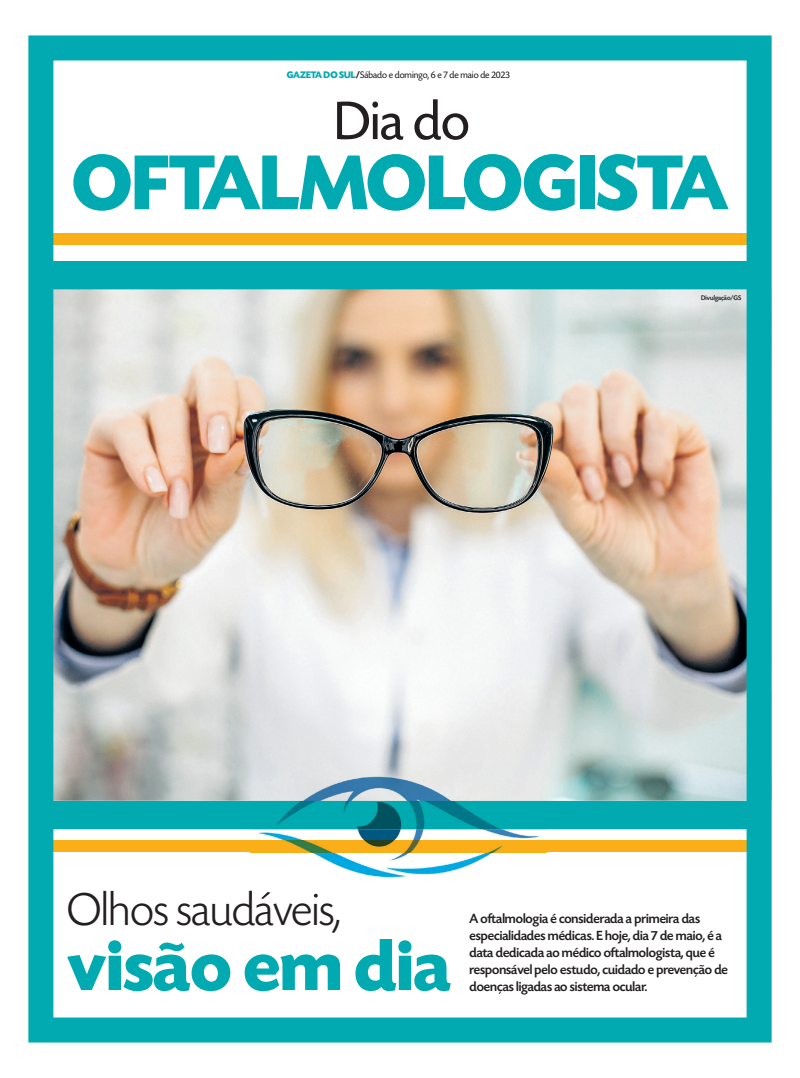
<style>
.page{position:relative;width:800px;height:1078px;background:#fff}
.page>*{position:absolute;margin:0;border:0;box-sizing:border-box;transform-origin:0 0}
.t1{font:700 81.8px "Today SHOP";color:#00aab0}
.t2{font:700 74.1px "Today SHOP";color:#00aab0}
.t3{font:56.9px "Today SHOP";color:#231f20}
.t4{font:300 48.3px "Today SHOP";color:#231f20}
.t5{font:500 14px/17px "Today SHOP";color:#231f20}
.t6{font:10px "Today SHOP";color:#231f20}
.t7{font:500 7px "Today SHOP";color:#231f20}
.s1{font-weight:700;color:#00aab0}
.s2{font-weight:700}
</style>
<div class="page">
<img style="left:28px;top:35px;width:743px;height:1007px">
<div style="left:41px;top:261px;width:722px;height:28px;background:#00aab0"></div>
<div style="left:41px;top:800px;width:722px;height:29px;background:#00aab0"></div>
<img style="left:251px;top:762px;width:295px;height:137px">
<img style="left:251px;top:840px;width:295px;height:11px">
<img style="left:273px;top:890px;width:66px;height:9px">
<img style="left:251px;top:890px;width:22px;height:9px">
<img style="left:251px;top:800px;width:295px;height:29px">
<p class="t6" style="left:286px;top:71px;width:225px"><span class="s1">GAZETA DO SUL</span><span class="s2">/</span>Sábado e domingo, 6 e 7 de maio de 2023</p>
<p class="t3" style="left:334px;top:99px;width:137px">Dia do</p>
<p class="t1" style="left:72px;top:154px;width:657px">OFTALMOLOGISTA</p>
<p class="t7" style="left:701px;top:295px;width:42px">Divulgação/GS</p>
<p class="t4" style="left:67px;top:889px;width:275px">Olhos saudáveis,</p>
<p class="t2" style="left:67px;top:939px;width:385px">visão em dia</p>
<p class="t5" style="left:469px;top:910px;width:260px">A oftalmologia é considerada a primeira das especialidades médicas. E hoje, dia 7 de maio, é a data dedicada ao médico oftalmologista, que é responsável pelo estudo, cuidado e prevenção de doenças ligadas ao sistema ocular.</p>
</div>
